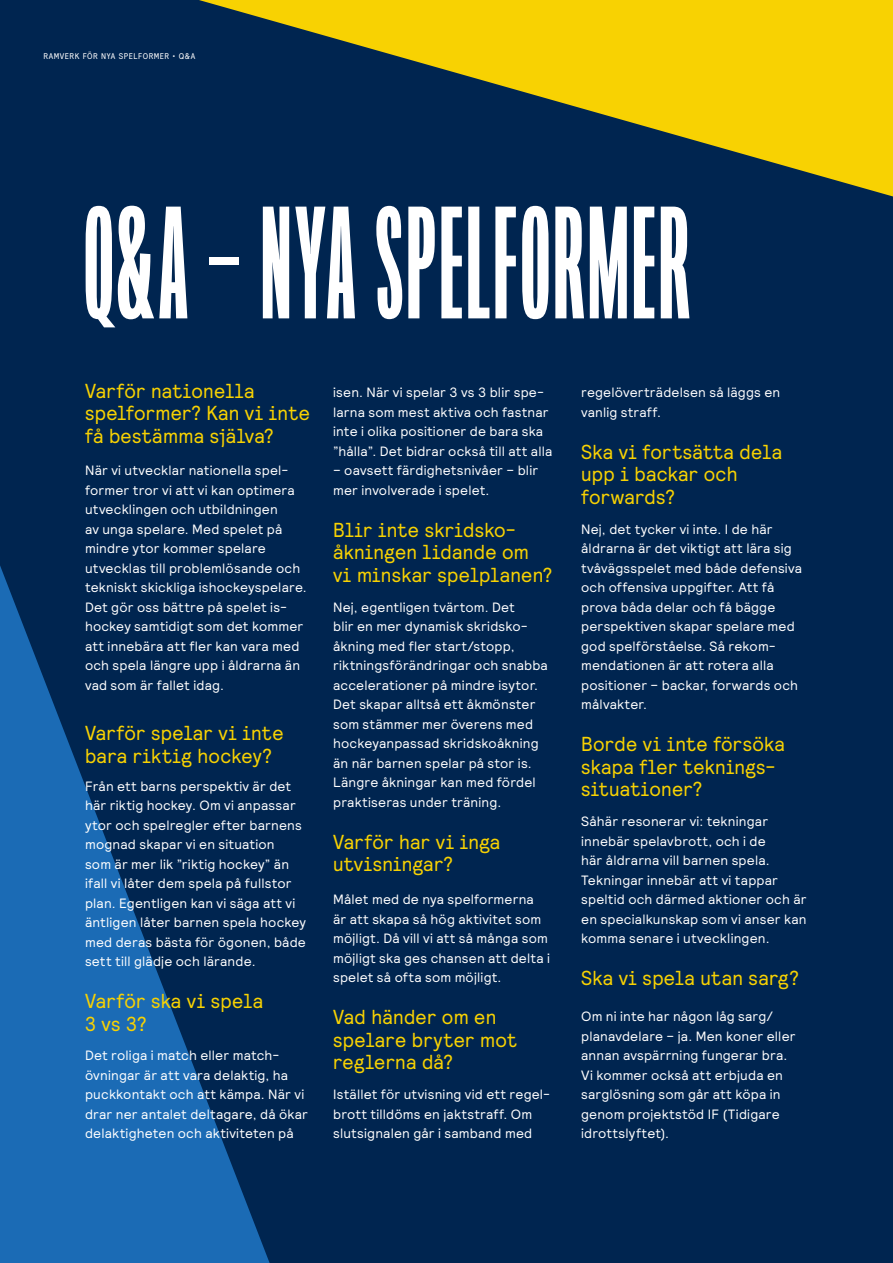
<style>
.page{position:relative;width:893px;height:1263px;background:#002550}
.page>*{position:absolute;margin:0;border:0;box-sizing:border-box;transform-origin:0 0}
.t1{font:900 157.8px "Origin Super Condensed";letter-spacing:.01em;color:#fff}
.t2{font:20.25px/22.5px "Relative Faux";letter-spacing:.01em;color:#f8d202}
.t3{font:13.5px/19.5px "Relative";letter-spacing:.015em;color:#fff}
.t4{font:8.25px "Relative Faux";letter-spacing:.055em;color:#fff}
</style>
<div class="page">
<svg style="left:0;top:566px;width:270px;height:697px"></svg>
<svg style="left:199px;top:0;width:694px;height:196px"></svg>
<p class="t4" style="left:43px;top:51px;width:153px">RAMVERK FÖR NYA SPELFORMER • Q&amp;A</p>
<h1 class="t1" style="left:83px;top:180px;width:608px">Q&amp;A – NYA SPELFORMER</h1>
<h2 class="t2" style="left:85px;top:379px;width:226px">Varför nationella spelformer? Kan vi inte få bestämma själva?</h2>
<p class="t3" style="left:85px;top:460px;width:223px">När vi utvecklar nationella spel&shy;former tror vi att vi kan optimera utvecklingen och utbildningen<br>av unga spelare. Med spelet på mindre ytor kommer spelare utvecklas till problemlösande och tekniskt skickliga ishockeyspelare.<br>Det gör oss bättre på spelet is&shy;hockey samtidigt som det kommer att innebära att fler kan vara med och spela längre upp i åldrarna än vad som är fallet idag.</p>
<h2 class="t2" style="left:85px;top:721px;width:200px">Varför spelar vi inte bara riktig hockey?</h2>
<p class="t3" style="left:85px;top:776px;width:223px">Från ett barns perspektiv är det här riktig hockey. Om vi anpassar ytor och spelregler efter barnens mognad skapar vi en situation<br>som är mer lik ”riktig hockey” än ifall vi låter dem spela på fullstor plan. Egentligen kan vi säga att vi äntligen låter barnen spela hockey med deras bästa för ögonen, både sett till glädje och lärande.</p>
<h2 class="t2" style="left:85px;top:989px;width:180px">Varför ska vi spela<br>3 vs 3?</h2>
<p class="t3" style="left:85px;top:1045px;width:225px">Det roliga i match eller match&shy;övningar är att vara delaktig, ha puckkontakt och att kämpa. När vi drar ner antalet deltagare, då ökar delaktigheten och aktiviteten på</p>
<p class="t3" style="left:333px;top:382px;width:221px">isen. När vi spelar 3 vs 3 blir spe&shy;larna som mest aktiva och fastnar inte i olika positioner de bara ska ”hålla”. Det bidrar också till att alla</p>
<p class="t3" style="left:333px;top:460px;width:207px">– oavsett färdighetsnivåer – blir mer involverade i spelet.</p>
<h2 class="t2" style="left:333px;top:518px;width:220px">Blir inte skridsko&shy;åkningen lidande om vi minskar spelplanen?</h2>
<p class="t3" style="left:333px;top:597px;width:216px">Nej, egentligen tvärtom. Det<br>blir en mer dynamisk skridsko&shy;åkning med fler start/stopp, riktningsförändringar och snabba accelerationer på mindre isytor.<br>Det skapar alltså ett åkmönster som stämmer mer överens med hockeyanpassad skridskoåkning än när barnen spelar på stor is.<br>Längre åkningar kan med fördel praktiseras under träning.</p>
<h2 class="t2" style="left:333px;top:830px;width:169px">Varför har vi inga utvisningar?</h2>
<p class="t3" style="left:333px;top:889px;width:218px">Målet med de nya spelformerna är att skapa så hög aktivitet som möjligt. Då vill vi att så många som möjligt ska ges chansen att delta i spelet så ofta som möjligt.</p>
<h2 class="t2" style="left:333px;top:1005px;width:185px">Vad händer om en spelare bryter mot reglerna då?</h2>
<p class="t3" style="left:333px;top:1084px;width:219px">Istället för utvisning vid ett regel&shy;brott tilldöms en jaktstraff. Om slutsignalen går i samband med</p>
<p class="t3" style="left:581px;top:382px;width:201px">regelöverträdelsen så läggs en vanlig straff.</p>
<h2 class="t2" style="left:581px;top:440px;width:202px">Ska vi fortsätta dela upp i backar och forwards?</h2>
<p class="t3" style="left:581px;top:519px;width:222px">Nej, det tycker vi inte. I de här åldrarna är det viktigt att lära sig tvåvägsspelet med både defensiva och offensiva uppgifter. Att få prova båda delar och få bägge perspektiven skapar spelare med god spelförståelse. Så rekom&shy;mendationen är att rotera alla positioner – backar, forwards och målvakter.</p>
<h2 class="t2" style="left:581px;top:732px;width:205px">Borde vi inte försöka skapa fler teknings&shy;situationer?</h2>
<p class="t3" style="left:581px;top:811px;width:227px">Såhär resonerar vi: tekningar innebär spelavbrott, och i de<br>här åldrarna vill barnen spela.<br>Tekningar innebär att vi tappar speltid och därmed aktioner och är en specialkunskap som vi anser kan komma senare i utvecklingen.</p>
<h2 class="t2" style="left:581px;top:966px;width:219px">Ska vi spela utan sarg?</h2>
<p class="t3" style="left:581px;top:1006px;width:216px">Om ni inte har någon låg sarg/ planavdelare – ja. Men koner eller annan avspärrning fungerar bra.<br>Vi kommer också att erbjuda en sarglösning som går att köpa in genom projektstöd IF (Tidigare idrottslyftet).</p>
</div>
